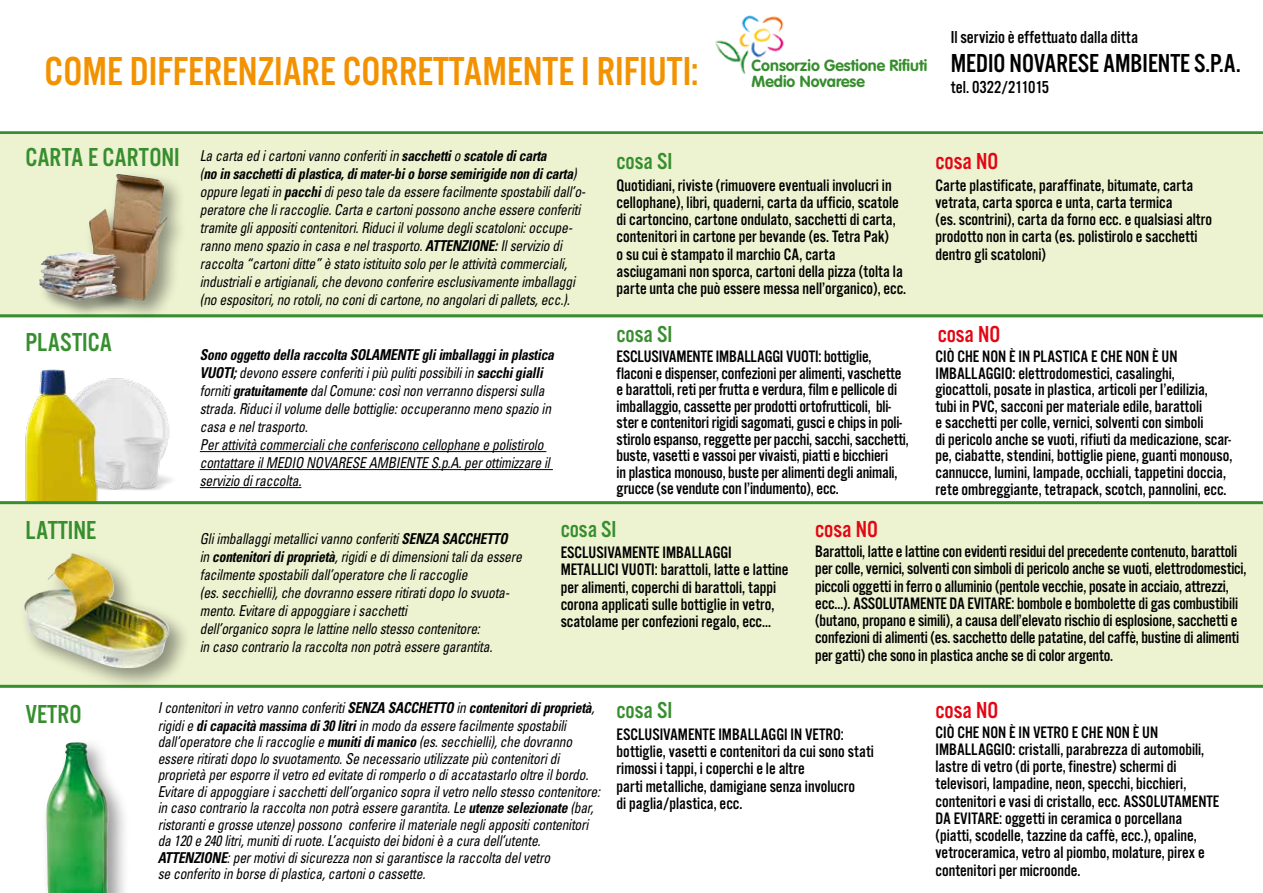
<style>
.page{position:relative;width:1263px;height:893px;background:#fff}
.page>*{position:absolute;margin:0;border:0;box-sizing:border-box;transform-origin:0 0}
.t1{font:42px "Alternate Got No 3 D";color:#f39200}
.t2{font:27px "Alternate Got No 3 D";color:#378e2e}
.t3{font:27px "Alternate Got No 3 D";color:#000}
.t4{font:24px "Alternate Got No 3 D";color:#378e2e}
.t5{font:24px "Alternate Got No 3 D";color:#e30613}
.t6{font:18px "Alternate Got No 3 D";color:#000}
.t7{font:17.25px/17.2px "Alternate Got No 3 D";color:#000}
.t8{font:700 15.9px/15.9px "VAG Rounded";color:#378e2e}
.t9{font:italic condensed 15px/18px "Univers";letter-spacing:-.015em;color:#000;scale:.9 1}
.s1{font-weight:700}
</style>
<div class="page">
<img style="left:25px;top:370px;width:147px;height:131px">
<img style="left:715px;top:15px;width:69px;height:59px">
<div style="left:41px;top:737px;width:90px;height:156px;background:#000;opacity:.4"></div>
<img style="left:46px;top:742px;width:62px;height:151px">
<hr style="left:0;top:131px;width:1263px;height:3px;background:#378e2e">
<div style="left:0;top:134px;width:1263px;height:183px;background:#edf2d0"></div>
<div style="left:0;top:502px;width:1263px;height:184px;background:#edf2d0"></div>
<hr style="left:0;top:314px;width:1263px;height:3px;background:#378e2e">
<hr style="left:0;top:501px;width:1263px;height:3px;background:#378e2e">
<hr style="left:0;top:685px;width:1263px;height:3px;background:#378e2e">
<div style="left:19px;top:548px;width:172px;height:143px;background:#000;opacity:.4"></div>
<img style="left:21px;top:553px;width:149px;height:117px">
<div style="left:84px;top:169px;width:105px;height:154px;background:#000;opacity:.4"></div>
<img style="left:89px;top:174px;width:79px;height:127px">
<div style="left:39px;top:251px;width:97px;height:67px;background:#000;opacity:.4"></div>
<img style="left:39px;top:252px;width:81px;height:49px">
<hr style="left:200px;top:451px;width:346px;height:1px;background:#000">
<hr style="left:200px;top:469px;width:353px;height:1px;background:#000">
<hr style="left:200px;top:487px;width:101px;height:1px;background:#000">
<h1 class="t1" style="left:45px;top:49px;width:655px">COME DIFFERENZIARE CORRETTAMENTE I RIFIUTI:</h1>
<p class="t8" style="left:752px;top:58px;width:177px">Consorzio Gestione Rifiuti<br>Medio Novarese</p>
<p class="t6" style="left:951px;top:28px;width:189px">Il servizio è effettuato dalla ditta</p>
<h2 class="t3" style="left:951px;top:49px;width:291px">MEDIO NOVARESE AMBIENTE S.P.A.</h2>
<p class="t6" style="left:951px;top:78px;width:100px">tel. 0322/211015</p>
<h2 class="t2" style="left:26px;top:143px;width:156px">CARTA E CARTONI</h2>
<h2 class="t2" style="left:26px;top:328px;width:88px">PLASTICA</h2>
<h2 class="t2" style="left:26px;top:516px;width:72px">LATTINE</h2>
<p class="t9" style="left:200px;top:146px;width:430px">La carta ed i cartoni vanno conferiti in <span class="s1">sacchetti</span> o <span class="s1">scatole di carta<br></span>(<span class="s1">no in sacchetti di plastica, di mater-bi o borse semirigide non di carta</span>) oppure legati in <span class="s1">pacchi</span> di peso tale da essere facilmente spostabili dall’o&shy;peratore che li raccoglie. Carta e cartoni possono anche essere conferiti tramite gli appositi contenitori. Riduci il volume degli scatoloni: occupe&shy;ranno meno spazio in casa e nel trasporto. <span class="s1">ATTENZIONE:</span> Il servizio di raccolta “cartoni ditte” è stato istituito solo per le attività commerciali, industriali e artigianali, che devono conferire esclusivamente imballaggi (no espositori, no rotoli, no coni di cartone, no angolari di pallets, ecc.).</p>
<p class="t9" style="left:200px;top:346px;width:395px"><span class="s1">Sono oggetto della raccolta SOLAMENTE gli imballaggi in plastica VUOTI;</span> devono essere conferiti i più puliti possibili in <span class="s1">sacchi gialli </span>forniti <span class="s1">gratuitamente</span> dal Comune: così non verranno dispersi sulla strada. Riduci il volume delle bottiglie: occuperanno meno spazio in casa e nel trasporto.<br>Per attività commerciali che conferiscono cellophane e polistirolo contattare il MEDIO NOVARESE AMBIENTE S.p.A. per ottimizzare il servizio di raccolta.</p>
<h3 class="t4" style="left:617px;top:149px;width:57px">cosa SI</h3>
<h3 class="t5" style="left:935px;top:149px;width:64px">cosa NO</h3>
<p class="t7" style="left:617px;top:176px;width:291px">Quotidiani, riviste (rimuovere eventuali involucri in cellophane), libri, quaderni, carta da ufficio, scatole di cartoncino, cartone ondulato, sacchetti di carta, contenitori in cartone per bevande (es. Tetra Pak)<br>o su cui è stampato il marchio CA, carta asciugamani non sporca, cartoni della pizza (tolta la parte unta che può essere messa nell’organico), ecc.</p>
<p class="t7" style="left:935px;top:176px;width:278px">Carte plastificate, paraffinate, bitumate, carta vetrata, carta sporca e unta, carta termica<br>(es. scontrini), carta da forno ecc. e qualsiasi altro prodotto non in carta (es. polistirolo e sacchetti dentro gli scatoloni)</p>
<h3 class="t4" style="left:617px;top:322px;width:57px">cosa SI</h3>
<h3 class="t5" style="left:938px;top:322px;width:64px">cosa NO</h3>
<p class="t7" style="left:617px;top:348px;width:294px;line-height:16.5px">ESCLUSIVAMENTE IMBALLAGGI VUOTI: bottiglie, flaconi e dispenser, confezioni per alimenti, vaschette e barattoli, reti per frutta e verdura, film e pellicole di imballaggio, cassette per prodotti ortofrutticoli, bli&shy;ster e contenitori rigidi sagomati, gusci e chips in poli&shy;stirolo espanso, reggette per pacchi, sacchi, sacchetti, buste, vasetti e vassoi per vivaisti, piatti e bicchieri<br>in plastica monouso, buste per alimenti degli animali, grucce (se vendute con l’indumento), ecc.</p>
<p class="t7" style="left:935px;top:348px;width:298px;line-height:16.5px">CIÒ CHE NON È IN PLASTICA E CHE NON È UN IMBALLAGGIO: elettrodomestici, casalinghi, giocattoli, posate in plastica, articoli per l’edilizia, tubi in PVC, sacconi per materiale edile, barattoli<br>e sacchetti per colle, vernici, solventi con simboli<br>di pericolo anche se vuoti, rifiuti da medicazione, scar&shy;pe, ciabatte, stendini, bottiglie piene, guanti monouso, cannucce, lumini, lampade, occhiali, tappetini doccia, rete ombreggiante, tetrapack, scotch, pannolini, ecc.</p>
<p class="t9" style="left:200px;top:529px;width:359px">Gli imballaggi metallici vanno conferiti <span class="s1">SENZA SACCHETTO<br></span>in <span class="s1">contenitori di proprietà</span>, rigidi e di dimensioni tali da essere facilmente spostabili dall’operatore che li raccoglie<br>(es. secchielli), che dovranno essere ritirati dopo lo svuota&shy;mento. Evitare di appoggiare i sacchetti<br>dell’organico sopra le lattine nello stesso contenitore:<br>in caso contrario la raccolta non potrà essere garantita.</p>
<h3 class="t4" style="left:561px;top:516px;width:57px">cosa SI</h3>
<h3 class="t5" style="left:815px;top:516px;width:64px">cosa NO</h3>
<p class="t7" style="left:561px;top:544px;width:229px">ESCLUSIVAMENTE IMBALLAGGI METALLICI VUOTI: barattoli, latte e lattine per alimenti, coperchi di barattoli, tappi corona applicati sulle bottiglie in vetro, scatolame per confezioni regalo, ecc…</p>
<p class="t7" style="left:815px;top:543px;width:433px">Barattoli, latte e lattine con evidenti residui del precedente contenuto, barattoli per colle, vernici, solventi con simboli di pericolo anche se vuoti, elettrodomestici, piccoli oggetti in ferro o alluminio (pentole vecchie, posate in acciaio, attrezzi, ecc…). ASSOLUTAMENTE DA EVITARE: bombole e bombolette di gas combustibili (butano, propano e simili), a causa dell’elevato rischio di esplosione, sacchetti e confezioni di alimenti (es. sacchetto delle patatine, del caffè, bustine di alimenti per gatti) che sono in plastica anche se di color argento.</p>
<h2 class="t2" style="left:26px;top:700px;width:58px">VETRO</h2>
<p class="t9" style="left:158px;top:698px;width:487px">I contenitori in vetro vanno conferiti <span class="s1">SENZA SACCHETTO</span> in <span class="s1">contenitori di proprietà</span>, rigidi e <span class="s1">di capacità massima di 30 litri</span> in modo da essere facilmente spostabili</p>
<p class="t9" style="left:158px;top:734px;width:493px;line-height:16.5px">dall’operatore che li raccoglie e <span class="s1">muniti di manico</span> (es. secchielli), che dovranno essere ritirati dopo lo svuotamento. Se necessario utilizzate più contenitori di proprietà per esporre il vetro ed evitate di romperlo o di accatastarlo oltre il bordo.<br>Evitare di appoggiare i sacchetti dell’organico sopra il vetro nello stesso contenitore: in caso contrario la raccolta non potrà essere garantita. Le <span class="s1">utenze selezionate</span> (bar, ristoranti e grosse utenze) possono conferire il materiale negli appositi contenitori da 120 e 240 litri, muniti di ruote. L’acquisto dei bidoni è a cura dell’utente.<br><span class="s1">ATTENZIONE</span>: per motivi di sicurezza non si garantisce la raccolta del vetro<br>se conferito in borse di plastica, cartoni o cassette.</p>
<h3 class="t4" style="left:617px;top:698px;width:57px">cosa SI</h3>
<h3 class="t5" style="left:935px;top:698px;width:64px">cosa NO</h3>
<p class="t7" style="left:617px;top:725px;width:259px">ESCLUSIVAMENTE IMBALLAGGI IN VETRO: bottiglie, vasetti e contenitori da cui sono stati rimossi i tappi, i coperchi e le altre<br>parti metalliche, damigiane senza involucro<br>di paglia/plastica, ecc.</p>
<p class="t7" style="left:935px;top:723px;width:285px">CIÒ CHE NON È IN VETRO E CHE NON È UN IMBALLAGGIO: cristalli, parabrezza di automobili, lastre di vetro (di porte, finestre) schermi di televisori, lampadine, neon, specchi, bicchieri, contenitori e vasi di cristallo, ecc. ASSOLUTAMENTE DA EVITARE: oggetti in ceramica o porcellana (piatti, scodelle, tazzine da caffè, ecc.), opaline, vetroceramica, vetro al piombo, molature, pirex e contenitori per microonde.</p>
</div>
